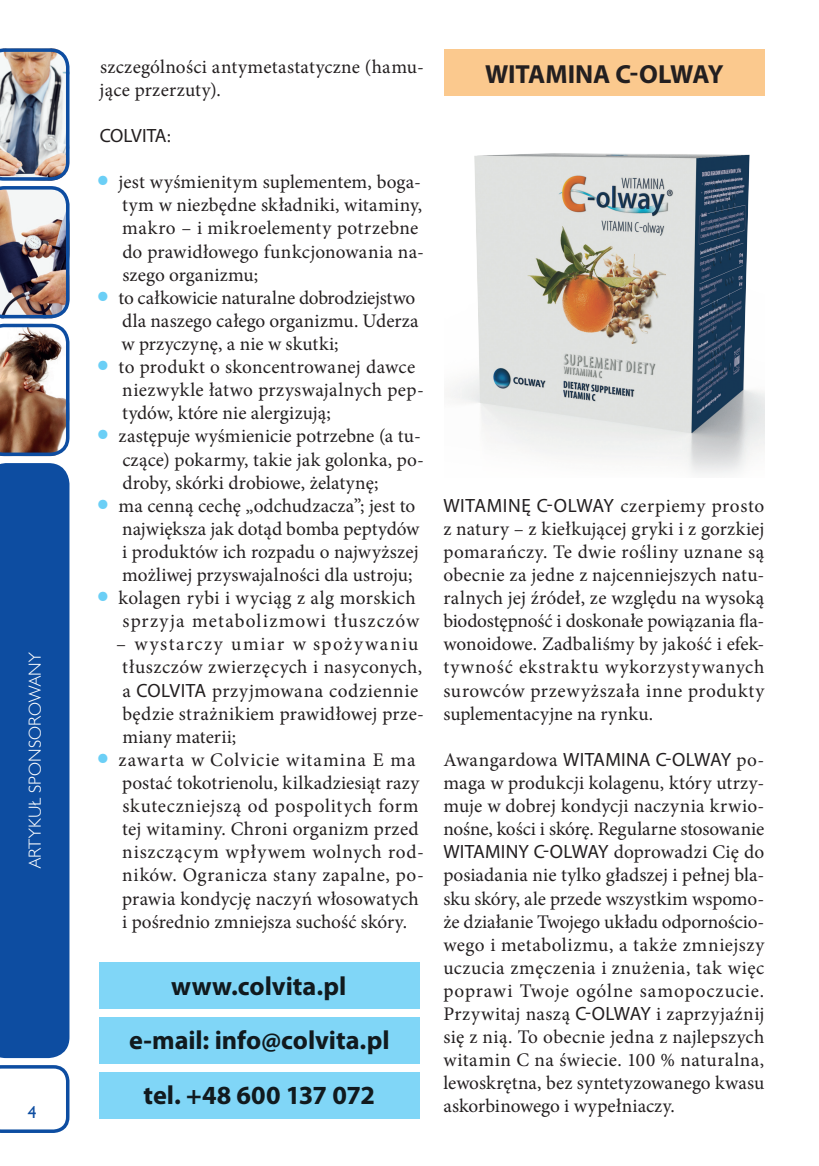
<style>
.page{position:relative;width:819px;height:1166px;background:#fff}
.page>*{position:absolute;margin:0;border:0;box-sizing:border-box;transform-origin:0 0}
.t1{font:700 26.25px/54.2px "Myriad Pro";letter-spacing:-.005em;color:#231f20;text-align:center}
.t2{font:19.25px/23.1px "Minion Pro";letter-spacing:.015em;color:#231f20}
.t3{font:19.25px "Myriad Pro";letter-spacing:.005em;color:#231f20}
.t4{font:19.25px/23.1px "Minion Pro";letter-spacing:.05em;color:#231f20;text-align:right}
.t5{font:19.25px/23.1px "Minion Pro";letter-spacing:.045em;color:#231f20;text-align:center}
.t6{font:19.25px "Myriad Pro";letter-spacing:-.015em;color:#231f20}
.t7{font:17.5px "Humanst 521 Lt EU";letter-spacing:.01em;color:#fff}
.t8{font:17.5px "Humanst 521 EU";color:#0d4da1}
.s1{font-family:"Minion Pro"}
.s2{font-size:35px;color:#6bcff6}
.s3{font-family:"Myriad Pro"}
</style>
<div class="page">
<img style="left:0;top:48px;width:69px;height:270px">
<svg style="left:0;top:324px;width:69px;height:132px"></svg>
<svg style="left:0;top:1065px;width:69px;height:68px"></svg>
<div style="left:0;top:463px;width:69px;height:595px;background:#0d4da1"></div>
<img style="left:446px;top:153px;width:318px;height:321px">
<div style="left:444px;top:49px;width:320px;height:47px;background:#fbc98e"></div>
<div style="left:99px;top:962px;width:320px;height:46px;background:#80d6f7"></div>
<div style="left:99px;top:1017px;width:320px;height:47px;background:#80d6f7"></div>
<div style="left:99px;top:1072px;width:320px;height:47px;background:#80d6f7"></div>
<p class="t7" style="left:24px;top:868px;width:218px;rotate:-90deg">artykuł sponsorowany</p>
<p class="t8" style="left:28px;top:1101px;width:10px">4</p>
<p class="t2" style="left:100px;top:55px;width:326px">szczególności antymetastatyczne (hamu&shy;jące przerzuty).</p>
<p class="t6" style="left:100px;top:124px;width:73px">COLVITA<span class="s1">:</span></p>
<p class="t2" style="left:122px;top:171px;width:303px;text-indent:-26px"><span class="s2">•</span> jest wyśmienitym suplementem, boga&shy;tym w niezbędne składniki, witaminy, makro – i mikroelementy potrzebne do prawidłowego funkcjonowania na&shy;szego organizmu;</p>
<p class="t2" style="left:122px;top:286px;width:298px;text-indent:-25px"><span class="s2">•</span> to całkowicie naturalne dobrodziejstwo dla naszego całego organizmu. Uderza w przyczynę, a nie w skutki;</p>
<p class="t2" style="left:122px;top:355px;width:303px;text-indent:-26px"><span class="s2">•</span> to produkt o skoncentrowanej dawce niezwykle łatwo przyswajalnych pep&shy;tydów, które nie alergizują;</p>
<p class="t2" style="left:122px;top:425px;width:303px;text-indent:-26px"><span class="s2">•</span> zastępuje wyśmienicie potrzebne (a tu&shy;czące) pokarmy, takie jak golonka, po&shy;droby, skórki drobiowe, żelatynę;</p>
<p class="t2" style="left:122px;top:494px;width:298px;text-indent:-26px"><span class="s2">•</span> ma cenną cechę „odchudzacza”; jest to największa jak dotąd bomba peptydów i produktów ich rozpadu o najwyższej możliwej przyswajalności dla ustroju;</p>
<p class="t4" style="left:96px;top:586px;width:324px"><span class="s2">•</span> kolagen rybi i wyciąg z alg morskich sprzyja metabolizmowi tłuszczów</p>
<p class="t5" style="left:116px;top:633px;width:307px">– wystarczy umiar w spożywaniu tłuszczów zwierzęcych i nasyconych,</p>
<p class="t3" style="left:123px;top:678px;width:36px"><span class="s1">a</span> COLVITA</p>
<p class="t2" style="left:122px;top:679px;width:303px;text-indent:90px">przyjmowana codziennie będzie strażnikiem prawidłowej prze&shy;miany materii;</p>
<p class="t2" style="left:122px;top:748px;width:303px;text-indent:-26px"><span class="s2">•</span> zawarta w Colvicie witamina E ma postać tokotrienolu, kilkadziesiąt razy skuteczniejszą od pospolitych form tej witaminy. Chroni organizm przed niszczącym wpływem wolnych rod&shy;ników. Ogranicza stany zapalne, po&shy;prawia kondycję naczyń włosowatych i pośrednio zmniejsza suchość skóry.</p>
<h1 class="t1" style="left:129px;top:958px;width:262px">www.colvita.pl e-mail: info@colvita.pl tel. +48 600 137 072</h1>
<h1 class="t1" style="left:485px;top:46px;width:240px">Witamina C-olway</h1>
<p class="t3" style="left:443px;top:493px;width:124px">WITAMINĘ C-OLWAY</p>
<p class="t2" style="left:443px;top:494px;width:322px;text-align:justify;text-indent:177px">czerpiemy prosto z natury – z kiełkującej gryki i z gorzkiej pomarańczy. Te dwie rośliny uznane są obecnie za jedne z najcenniejszych natu&shy;ralnych jej źródeł, ze względu na wysoką biodostępność i doskonałe powiązania fla&shy;wonoidowe. Zadbaliśmy by jakość i efek&shy;tywność ekstraktu wykorzystywanych surowców przewyższała inne produkty suplementacyjne na rynku.</p>
<p class="t3" style="left:443px;top:747px;width:242px"><span class="s1">Awangardowa</span> WITA MINA C-OLWAY</p>
<p class="t2" style="left:443px;top:748px;width:322px;text-align:justify;text-indent:293px">po&shy;maga w produkcji kolagenu, który utrzy&shy;muje w dobrej kondycji naczynia krwio&shy;nośne, kości i skórę. Regularne stosowanie</p>
<p class="t3" style="left:443px;top:840px;width:120px">WITAMINY C-OLWAY</p>
<p class="t2" style="left:443px;top:841px;width:322px;text-align:justify;text-indent:170px">doprowadzi Cię do posiadania nie tylko gładszej i pełnej bla&shy;sku skóry, ale przede wszystkim wspomo&shy;że działanie Twojego układu odpornościo&shy;wego i metabolizmu, a także zmniejszy uczucia zmęczenia i znużenia, tak więc poprawi Twoje ogólne samopoczucie.<br>Przywitaj naszą <span class="s3">C-OLWAY</span></p>
<p class="t2" style="left:443px;top:1002px;width:322px;text-align:justify;text-indent:213px">i zaprzyjaźnij się z nią. To obecnie jedna z najlepszych witamin C na świecie. 100 % naturalna, lewoskrętna, bez syntetyzowanego kwasu askorbinowego i wypełniaczy.</p>
</div>
